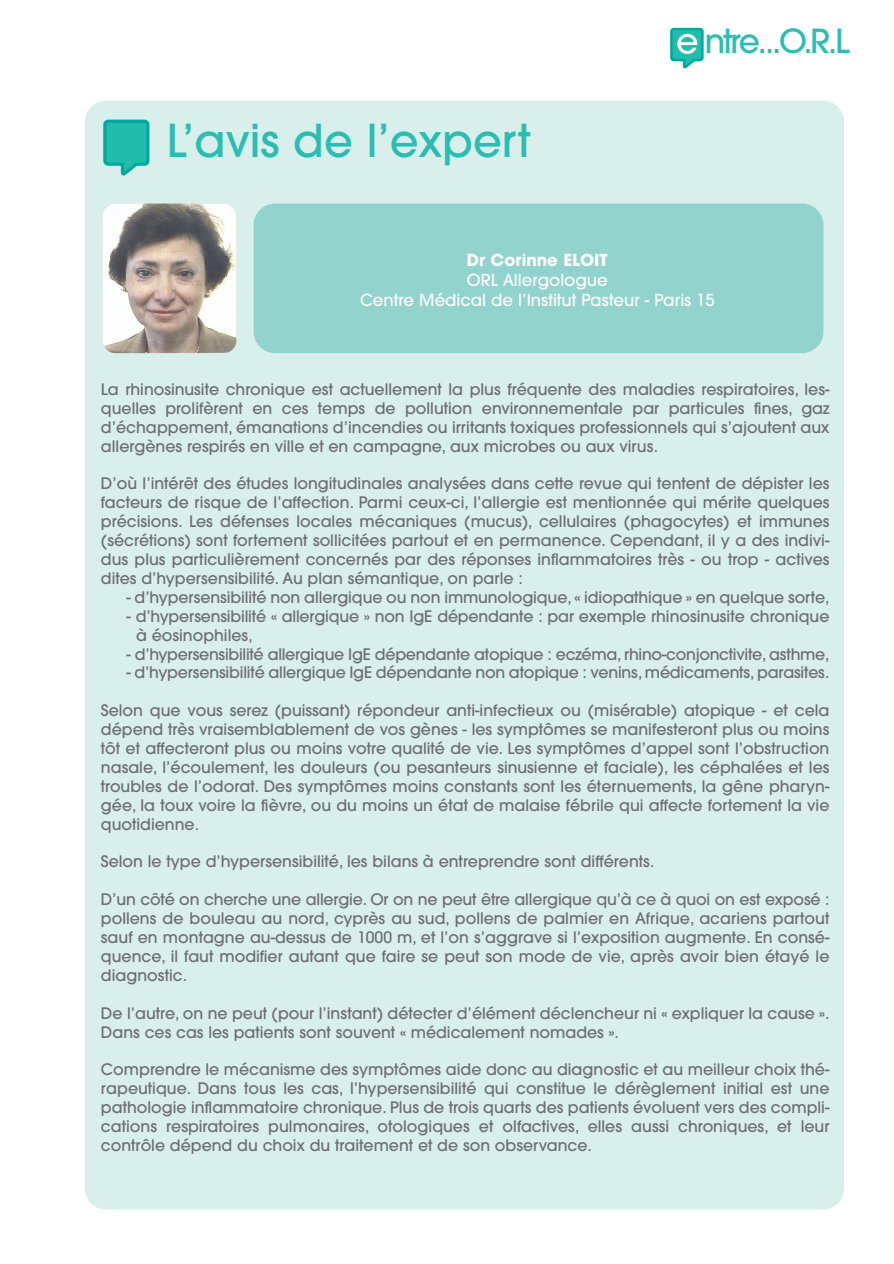
<style>
.page{position:relative;width:894px;height:1264px;background:#fff}
.page>*{position:absolute;margin:0;border:0;box-sizing:border-box;transform-origin:0 0}
.t1{font:500 45px "Avant Garde";color:#2abdb1}
.t2{font:500 33px "Avant Garde";color:#2abdb1}
.t3{font:500 16.5px/19.8px "Avant Garde";color:#fff;text-align:center}
.t4{font:700 16.5px "Avant Garde";color:#fff}
.t5{font:500 15.75px/18.9px "Avant Garde";color:#6c6d70;text-align:justify}
</style>
<div class="page">
<div style="left:671px;top:29px;width:31px;height:31px;background:#22bcac;border-radius:2px"></div>
<div style="left:670px;top:28px;width:34px;height:33px;border:2px solid #00a99d;border-radius:2px"></div>
<svg style="left:677px;top:34px;width:21px;height:34px"></svg>
<div style="left:85px;top:101px;width:759px;height:1108px;background:#d9efec;border-radius:21px"></div>
<img style="left:103px;top:204px;width:133px;height:149px">
<div style="left:254px;top:204px;width:569px;height:149px;background:#92d3cd;border-radius:21px"></div>
<svg style="left:103px;top:120px;width:46px;height:56px;background:#37bfb2"></svg>
<h1 class="t1" style="left:167px;top:124px;width:365px">L’avis de l’expert</h1>
<h2 class="t2" style="left:705px;top:28px;width:147px">ntre...O.R.L</h2>
<p class="t4" style="left:467px;top:254px;width:143px">Dr Corinne ELOIT</p>
<p class="t3" style="left:360px;top:272px;width:356px">ORL Allergologue<br>Centre Médical de l’Institut Pasteur - Paris 15</p>
<p class="t5" style="left:101px;top:381px;width:730px">La rhinosinusite chronique est actuellement la plus fréquente des maladies respiratoires, les&shy;quelles prolifèrent en ces temps de pollution environnementale par particules fines, gaz d’échappement, émanations d’incendies ou irritants toxiques professionnels qui s’ajoutent aux allergènes respirés en ville et en campagne, aux microbes ou aux virus.</p>
<p class="t5" style="left:101px;top:475px;width:730px">D’où l’intérêt des études longitudinales analysées dans cette revue qui tentent de dépister les facteurs de risque de l’affection. Parmi ceux-ci, l’allergie est mentionnée qui mérite quelques précisions. Les défenses locales mécaniques (mucus), cellulaires (phagocytes) et immunes (sécrétions) sont fortement sollicitées partout et en permanence. Cependant, il y a des indivi&shy;dus plus particulièrement concernés par des réponses inflammatoires très - ou trop - actives dites d’hypersensibilité. Au plan sémantique, on parle :</p>
<p class="t5" style="left:126px;top:589px;width:704px">- d’hypersensibilité non allergique ou non immunologique, « idiopathique » en quelque sorte,</p>
<p class="t5" style="left:136px;top:608px;width:695px;text-indent:-10px">- d’hypersensibilité « allergique » non IgE dépendante : par exemple rhinosinusite chronique à éosinophiles,</p>
<p class="t5" style="left:126px;top:646px;width:704px">- d’hypersensibilité allergique IgE dépendante atopique : eczéma, rhino-conjonctivite, asthme,</p>
<p class="t5" style="left:126px;top:664px;width:704px">- d’hypersensibilité allergique IgE dépendante non atopique : venins, médicaments, parasites.</p>
<p class="t5" style="left:101px;top:702px;width:730px">Selon que vous serez (puissant) répondeur anti-infectieux ou (misérable) atopique - et cela dépend très vraisemblablement de vos gènes - les symptômes se manifesteront plus ou moins tôt et affecteront plus ou moins votre qualité de vie. Les symptômes d’appel sont l’obstruction nasale, l’écoulement, les douleurs (ou pesanteurs sinusienne et faciale), les céphalées et les troubles de l’odorat. Des symptômes moins constants sont les éternuements, la gêne pharyn&shy;gée, la toux voire la fièvre, ou du moins un état de malaise fébrile qui affecte fortement la vie quotidienne.</p>
<p class="t5" style="left:101px;top:853px;width:555px">Selon le type d’hypersensibilité, les bilans à entreprendre sont différents.</p>
<p class="t5" style="left:101px;top:891px;width:730px">D’un côté on cherche une allergie. Or on ne peut être allergique qu’à ce à quoi on est exposé : pollens de bouleau au nord, cyprès au sud, pollens de palmier en Afrique, acariens partout sauf en montagne au-dessus de 1000 m, et l’on s’aggrave si l’exposition augmente. En consé&shy;quence, il faut modifier autant que faire se peut son mode de vie, après avoir bien étayé le diagnostic.</p>
<p class="t5" style="left:101px;top:1005px;width:730px">De l’autre, on ne peut (pour l’instant) détecter d’élément déclencheur ni « expliquer la cause ».<br>Dans ces cas les patients sont souvent « médicalement nomades ».</p>
<p class="t5" style="left:101px;top:1061px;width:730px">Comprendre le mécanisme des symptômes aide donc au diagnostic et au meilleur choix thé&shy;rapeutique. Dans tous les cas, l’hypersensibilité qui constitue le dérèglement initial est une pathologie inflammatoire chronique. Plus de trois quarts des patients évoluent vers des compli&shy;cations respiratoires pulmonaires, otologiques et olfactives, elles aussi chroniques, et leur contrôle dépend du choix du traitement et de son observance.</p>
</div>
